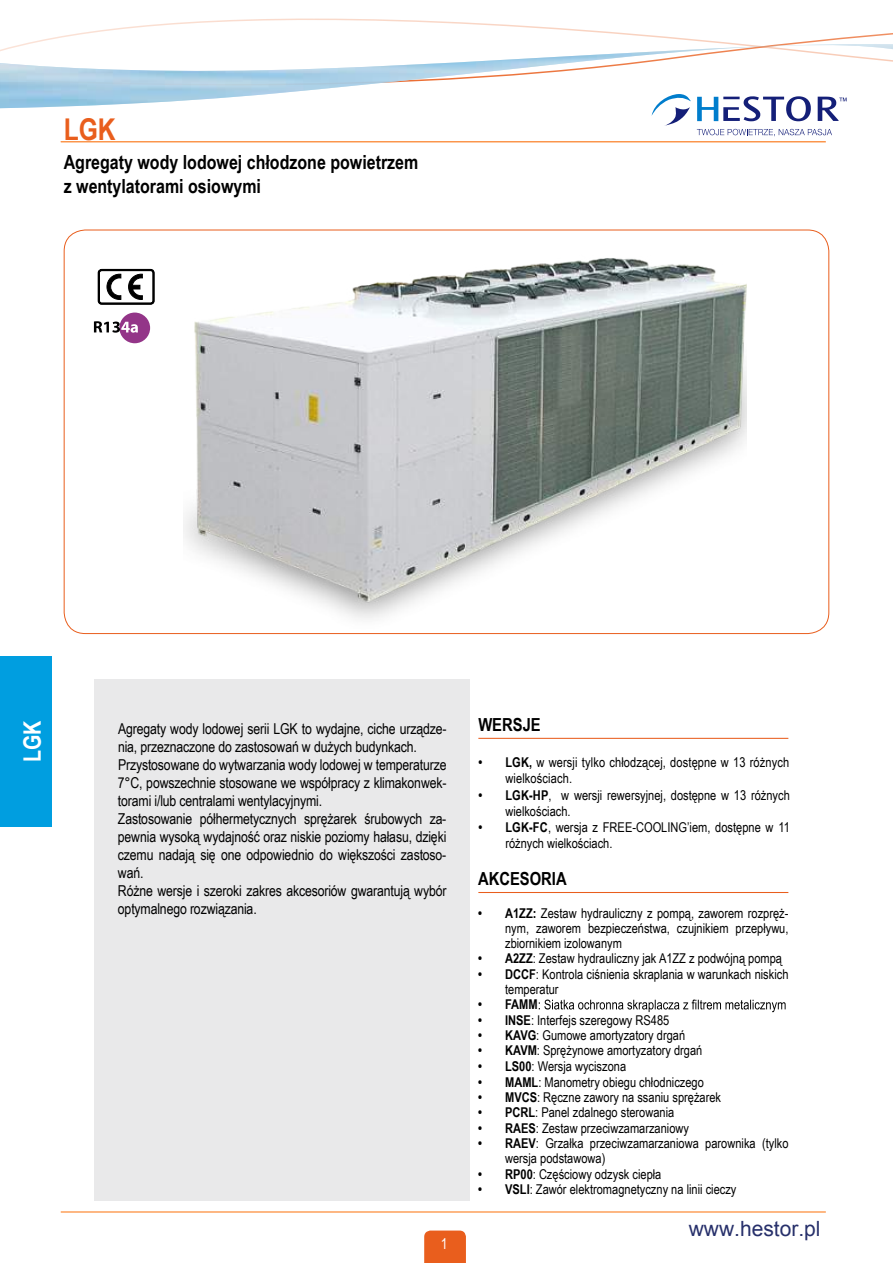
<style>
.page{position:relative;width:893px;height:1263px;background:#fff}
.page>*{position:absolute;margin:0;border:0;box-sizing:border-box;transform-origin:0 0}
.t1{font:700 30px "Arial Narrow";color:#e95e1d}
.t2{font:700 24px "Arial Narrow";color:#fff}
.t3{font:21px "Arial";color:#27306b}
.t4{font:700 19.5px/23.4px "Arial Narrow";color:#000}
.t5{font:700 18px "Arial Narrow";color:#000}
.t6{font:15px/18px "Arial Narrow";letter-spacing:-.01em;color:#000}
.t7{font:15px "Arial Narrow";color:#fff}
.t8{font:13.5px/15.3px "Arial Narrow";color:#000}
.t9{font:700 13.5px "Arial Narrow";color:#000}
.s1{font-weight:700}
</style>
<div class="page">
<hr style="left:478px;top:738px;width:310px;height:1px;background:#e95e1d">
<hr style="left:478px;top:892px;width:310px;height:1px;background:#e95e1d">
<img style="left:0;top:18px;width:893px;height:91px">
<svg style="left:97px;top:268px;width:58px;height:37px"></svg>
<div style="left:119px;top:313px;width:31px;height:30px;background:#933588;border-radius:50%"></div>
<svg style="left:94px;top:321px;width:44px;height:12px"></svg>
<div style="left:0;top:656px;width:51px;height:171px;background:#009ee0"></div>
<div style="left:94px;top:679px;width:375px;height:521px;background:#e9e9ea"></div>
<svg style="left:539px;top:999px;width:247px;height:13px"></svg>
<svg style="left:424px;top:1230px;width:42px;height:33px"></svg>
<hr style="left:61px;top:1211px;width:765px;height:1px;background:#fc7108">
<img style="left:183px;top:66px;width:563px;height:569px">
<hr style="left:61px;top:141px;width:765px;height:1px;background:#fc7108">
<svg style="left:697px;top:96px;width:150px;height:25px"></svg>
<svg style="left:652px;top:94px;width:39px;height:32px"></svg>
<svg style="left:697px;top:129px;width:135px;height:7px"></svg>
<h1 class="t1" style="left:64px;top:107px;width:53px">LGK</h1>
<h3 class="t4" style="left:64px;top:150px;width:356px">Agregaty wody lodowej chłodzone powietrzem z wentylatorami osiowymi</h3>
<h2 class="t2" style="left:14px;top:762px;width:43px;rotate:-90deg">LGK</h2>
<p class="t6" style="left:118px;top:719px;width:330px">Agregaty wody lodowej serii LGK to wydajne, ciche urządze&shy;nia, przeznaczone do zastosowań w dużych budynkach.<br>Przystosowane do wytwarzania wody lodowej w temperaturze 7°C, powszechnie stosowane we współpracy z klimakonwek&shy;torami i/lub centralami wentylacyjnymi.<br>Zastosowanie półhermetycznych sprężarek śrubowych za&shy;pewnia wysoką wydajność oraz niskie poziomy hałasu, dzięki czemu nadają się one odpowiednio do większości zastoso&shy;wań.<br>Różne wersje i szeroki zakres akcesoriów gwarantują wybór optymalnego rozwiązania.</p>
<h3 class="t5" style="left:478px;top:711px;width:64px">WERSJE</h3>
<p class="t8" style="left:505px;top:754px;width:285px;line-height:16.2px;text-indent:-27px"><span class="s1">• LGK,</span> w wersji tylko chłodzącej, dostępne w 13 różnych wielkościach.</p>
<p class="t8" style="left:505px;top:786px;width:286px;line-height:16.2px;text-indent:-27px"><span class="s1">• LGK-HP</span>, w wersji rewersyjnej, dostępne w 13 różnych wielkościach.</p>
<p class="t8" style="left:505px;top:819px;width:286px;line-height:16.2px;text-indent:-27px"><span class="s1">• LGK-FC</span>, wersja z FREE-COOLING’iem, dostępne w 11 różnych wielkościach.</p>
<h3 class="t5" style="left:478px;top:865px;width:90px">AKCESORIA</h3>
<p class="t8" style="left:505px;top:905px;width:285px;text-align:justify;text-indent:-27px"><span class="s1">• A1ZZ:</span> Zestaw hydrauliczny z pompą, zaworem rozpręż&shy;nym, zaworem bezpieczeństwa, czujnikiem przepływu, zbiornikiem izolowanym</p>
<p class="t8" style="left:478px;top:950px;width:305px"><span class="s1">• A2ZZ</span>: Zestaw hydrauliczny jak A1ZZ z podwójną pompą</p>
<p class="t8" style="left:505px;top:966px;width:285px;text-indent:-27px"><span class="s1">• DCCF</span>: Kontrola ciśnienia skraplania w warunkach niskich temperatur</p>
<p class="t9" style="left:478px;top:994px;width:61px">• FAMM</p>
<p class="t8" style="left:478px;top:1012px;width:193px"><span class="s1">• INSE</span>: Interfejs szeregowy RS485</p>
<p class="t8" style="left:478px;top:1027px;width:209px"><span class="s1">• KAVG</span>: Gumowe amortyzatory drgań</p>
<p class="t8" style="left:478px;top:1042px;width:226px"><span class="s1">• KAVM</span>: Sprężynowe amortyzatory drgań</p>
<p class="t8" style="left:478px;top:1058px;width:150px"><span class="s1">• LS00</span>: Wersja wyciszona</p>
<p class="t8" style="left:478px;top:1074px;width:227px"><span class="s1">• MAML</span>: Manometry obiegu chłodniczego</p>
<p class="t8" style="left:478px;top:1089px;width:244px"><span class="s1">• MVCS</span>: Ręczne zawory na ssaniu sprężarek</p>
<p class="t8" style="left:478px;top:1104px;width:198px"><span class="s1">• PCRL</span>: Panel zdalnego sterowania</p>
<p class="t8" style="left:478px;top:1120px;width:212px"><span class="s1">• RAES</span>: Zestaw przeciwzamarzaniowy</p>
<p class="t8" style="left:505px;top:1135px;width:285px;text-indent:-27px"><span class="s1">• RAEV</span>: Grzałka przeciwzamarzaniowa parownika (tylko wersja podstawowa)</p>
<p class="t8" style="left:478px;top:1166px;width:185px"><span class="s1">• RP00</span>: Częściowy odzysk ciepła</p>
<p class="t8" style="left:478px;top:1181px;width:260px"><span class="s1">• VSLI</span>: Zawór elektromagnetyczny na linii cieczy</p>
<p class="t7" style="left:441px;top:1232px;width:8px">1</p>
<h3 class="t3" style="left:689px;top:1214px;width:133px">www.hestor.pl</h3>
</div>
